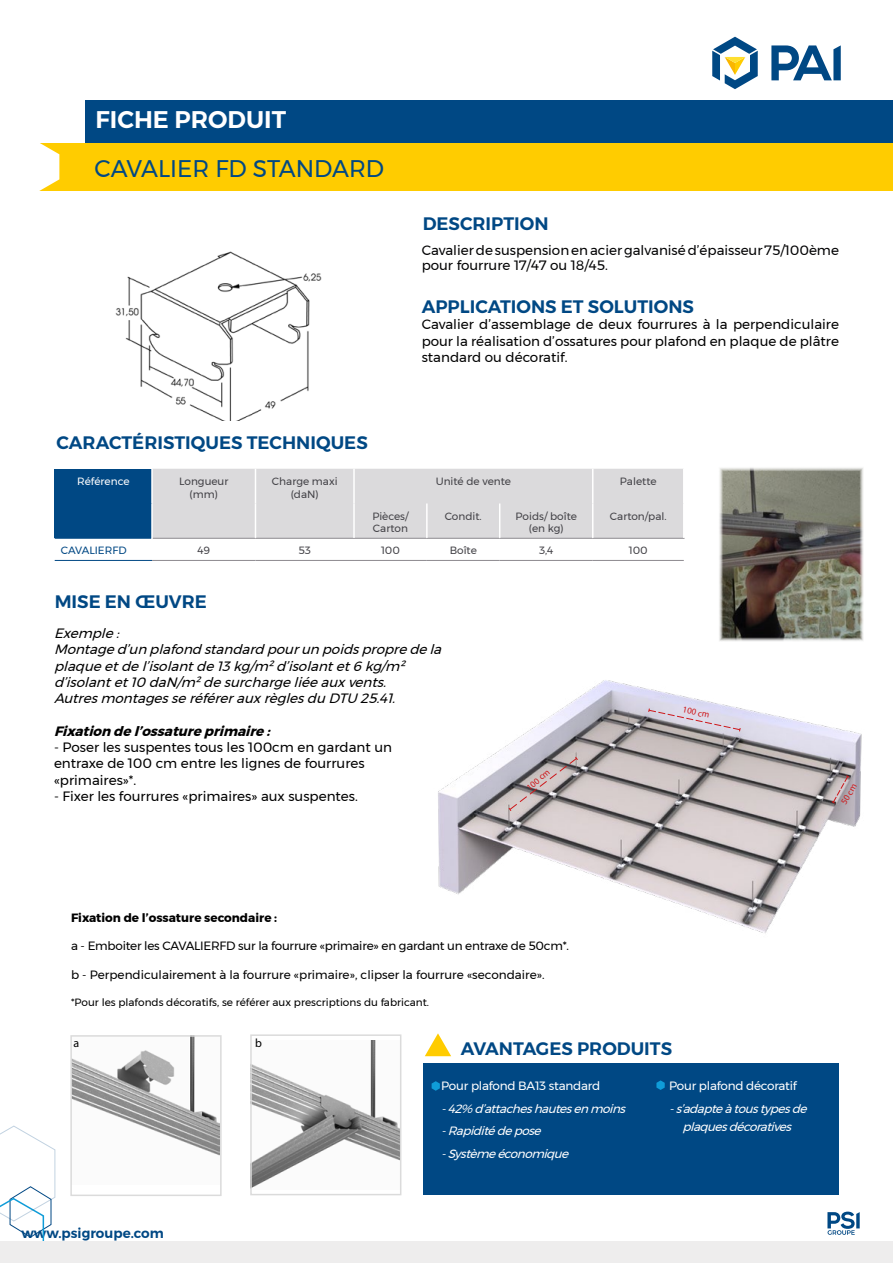
<style>
.page{position:relative;width:893px;height:1263px;background:#fff}
.page>*{position:absolute;margin:0;border:0;box-sizing:border-box;transform-origin:0 0}
.t1{font:24px "Montserrat";color:#004884}
.t2{font:600 24px "Montserrat";color:#fff}
.t3{font:600 18px "Montserrat";color:#004884}
.t4{font:13.5px/16.2px "Montserrat";color:#000;text-align:justify}
.t5{font:italic 13.5px/16.2px "Montserrat";color:#000}
.t6{font:13.5px/15px "Montserrat";color:#020203}
.t7{font:italic 700 13.5px "Montserrat";color:#000}
.t8{font:600 13.5px "Montserrat";color:#004884}
.t9{font:12px "Montserrat";letter-spacing:-.01em;color:#000}
.t10{font:italic 12px/23px "Montserrat";color:#fff}
.t11{font:12px "Montserrat";letter-spacing:-.02em;color:#fff}
.t12{font:700 12px "Montserrat";color:#000}
.t13{font:12px "Myriad Pro";color:#000}
.t14{font:10.5px/12.6px "Montserrat";color:#434247;text-align:center}
.t15{font:10.5px "Montserrat";color:#000}
.t16{font:10.5px "Montserrat";color:#004884}
.t17{font:10.5px "Montserrat";color:#fff}
.t18{font:9px "Myriad Pro";color:#cd171a}
</style>
<div class="page">
<div style="left:86px;top:100px;width:807px;height:43px;background:#004884"></div>
<svg style="left:827px;top:1211px;width:33px;height:24px"></svg>
<div style="left:38px;top:143px;width:855px;height:48px;background:#fc0"></div>
<svg style="left:38px;top:143px;width:21px;height:48px"></svg>
<svg style="left:712px;top:37px;width:46px;height:52px"></svg>
<svg style="left:771px;top:45px;width:70px;height:35px"></svg>
<svg style="left:0;top:1125px;width:56px;height:138px"></svg>
<div style="left:55px;top:469px;width:97px;height:69px;background:#004884"></div>
<div style="left:153px;top:469px;width:530px;height:69px;background:#dbdadc"></div>
<hr style="left:55px;top:538px;width:96px;height:1px;background:#004884">
<hr style="left:55px;top:560px;width:97px;height:1px;background:#004884">
<hr style="left:153px;top:538px;width:102px;height:1px;background:#8d8a8f">
<hr style="left:255px;top:538px;width:99px;height:1px;background:#8d8a8f">
<hr style="left:354px;top:538px;width:73px;height:1px;background:#8d8a8f">
<hr style="left:427px;top:538px;width:73px;height:1px;background:#8d8a8f">
<hr style="left:500px;top:538px;width:93px;height:1px;background:#8d8a8f">
<hr style="left:593px;top:538px;width:91px;height:1px;background:#8d8a8f">
<hr style="left:152px;top:560px;width:103px;height:1px;background:#8d8a8f">
<hr style="left:255px;top:560px;width:99px;height:1px;background:#8d8a8f">
<hr style="left:354px;top:560px;width:73px;height:1px;background:#8d8a8f">
<hr style="left:427px;top:560px;width:73px;height:1px;background:#8d8a8f">
<hr style="left:500px;top:560px;width:93px;height:1px;background:#8d8a8f">
<hr style="left:593px;top:560px;width:91px;height:1px;background:#8d8a8f">
<hr style="left:151px;top:469px;width:2px;height:34px;background:#fff">
<hr style="left:255px;top:469px;width:1px;height:34px;background:#fff">
<hr style="left:353px;top:469px;width:2px;height:34px;background:#fff">
<hr style="left:592px;top:469px;width:1px;height:34px;background:#fff">
<hr style="left:151px;top:503px;width:2px;height:35px;background:#fff">
<hr style="left:255px;top:503px;width:1px;height:35px;background:#fff">
<hr style="left:353px;top:503px;width:2px;height:35px;background:#fff">
<hr style="left:426px;top:503px;width:2px;height:35px;background:#fff">
<hr style="left:499px;top:503px;width:1px;height:35px;background:#fff">
<hr style="left:592px;top:503px;width:1px;height:35px;background:#fff">
<div style="left:423px;top:1063px;width:416px;height:132px;background:#004884"></div>
<svg style="left:425px;top:1033px;width:26px;height:23px"></svg>
<svg style="left:432px;top:1081px;width:8px;height:10px"></svg>
<div style="left:1px;top:1241px;width:892px;height:21px;background:#eeeded"></div>
<img style="left:115px;top:251px;width:207px;height:170px">
<img style="left:73px;top:1038px;width:146px;height:118px">
<div style="left:70px;top:1035px;width:152px;height:161px;border:2px solid #dbdbdb"></div>
<img style="left:253px;top:1040px;width:145px;height:147px">
<div style="left:250px;top:1034px;width:151px;height:161px;border:2px solid #dbdbdb"></div>
<svg style="left:656px;top:1080px;width:9px;height:10px"></svg>
<img style="left:438px;top:680px;width:424px;height:253px">
<img style="left:719px;top:467px;width:144px;height:174px">
<svg style="left:648px;top:708px;width:93px;height:24px;background:#c7beca"></svg>
<svg style="left:831px;top:774px;width:19px;height:30px"></svg>
<svg style="left:508px;top:756px;width:71px;height:56px;background:#aaa1a3"></svg>
<h1 class="t2" style="left:96px;top:101px;width:192px">FICHE PRODUIT</h1>
<h1 class="t1" style="left:95px;top:150px;width:291px">CAVALIER FD STANDARD</h1>
<h2 class="t3" style="left:57px;top:428px;width:313px">CARACTÉRISTIQUES TECHNIQUES</h2>
<h2 class="t3" style="left:423px;top:209px;width:127px">DESCRIPTION</h2>
<p class="t6" style="left:422px;top:242px;width:419px">Cavalier de suspension en acier galvanisé d’épaisseur 75/100ème pour fourrure 17/47 ou 18/45.</p>
<h2 class="t3" style="left:422px;top:292px;width:274px">APPLICATIONS ET SOLUTIONS</h2>
<p class="t4" style="left:422px;top:316px;width:419px">Cavalier d’assemblage de deux fourrures à la perpendiculaire pour la réalisation d’ossatures pour plafond en plaque de plâtre standard ou décoratif.</p>
<p class="t17" style="left:77px;top:473px;width:54px">Référence</p>
<p class="t14" style="left:179px;top:475px;width:51px">Longueur (mm)</p>
<p class="t14" style="left:272px;top:475px;width:67px">Charge maxi (daN)</p>
<p class="t14" style="left:436px;top:475px;width:77px">Unité de vente</p>
<p class="t14" style="left:620px;top:475px;width:38px">Palette</p>
<p class="t14" style="left:372px;top:509px;width:38px;text-align:left">Pièces/<br>Carton</p>
<p class="t14" style="left:445px;top:509px;width:38px">Condit.</p>
<p class="t14" style="left:516px;top:509px;width:63px">Poids/ boîte (en kg)</p>
<p class="t14" style="left:610px;top:509px;width:58px">Carton/pal.</p>
<p class="t16" style="left:61px;top:543px;width:67px">CAVALIERFD</p>
<p class="t14" style="left:197px;top:544px;width:14px">49</p>
<p class="t14" style="left:298px;top:544px;width:14px">53</p>
<p class="t14" style="left:381px;top:544px;width:20px">100</p>
<p class="t14" style="left:450px;top:544px;width:29px">Boîte</p>
<p class="t14" style="left:539px;top:544px;width:16px">3,4</p>
<p class="t14" style="left:629px;top:544px;width:20px">100</p>
<h2 class="t3" style="left:55px;top:587px;width:154px">MISE EN ŒUVRE</h2>
<p class="t5" style="left:54px;top:625px;width:394px">Exemple:<br>Montaged’unplafondstandardpourunpoidspropredela plaqueetdel’isolantde13kg/m²d’isolantet6kg/m² d’isolantet10daN/m²desurchargeliéeauxvents.<br>AutresmontagesseréférerauxrèglesduDTU 25.41.</p>
<p class="t7" style="left:54px;top:720px;width:223px">Fixationdel’ossatureprimaire:</p>
<p class="t4" style="left:54px;top:739px;width:339px;text-align:left">- Poser les suspentes tous les 100cm en gardant un entraxe de 100 cm entre les lignes de fourrures «primaires»*.</p>
<p class="t4" style="left:54px;top:788px;width:305px">- Fixer les fourrures «primaires» aux suspentes.</p>
<p class="t18" style="left:524px;top:784px;width:29px;rotate:-40deg">100 cm</p>
<p class="t18" style="left:684px;top:704px;width:29px;rotate:12deg">100 cm</p>
<p class="t18" style="left:838px;top:801px;width:24px;rotate:-60deg">50 cm</p>
<p class="t12" style="left:71px;top:908px;width:208px">Fixation de l’ossature secondaire :</p>
<p class="t9" style="left:71px;top:937px;width:499px">a - Emboiter les CAVALIERFD sur la fourrure «primaire» en gardant un entraxe de 50cm*.</p>
<p class="t9" style="left:71px;top:966px;width:475px">b - Perpendiculairement à la fourrure «primaire», clipser la fourrure «secondaire».</p>
<p class="t15" style="left:71px;top:994px;width:360px">*Pour les plafonds décoratifs, se référer aux prescriptions du fabricant.</p>
<p class="t13" style="left:74px;top:1036px;width:7px">a</p>
<p class="t13" style="left:255px;top:1036px;width:8px">b</p>
<p class="t8" style="left:21px;top:1222px;width:144px">www.psigroupe.com</p>
<h2 class="t3" style="left:461px;top:1034px;width:213px">AVANTAGES PRODUITS</h2>
<p class="t11" style="left:441px;top:1076px;width:161px">Pour plafond BA13 standard</p>
<p class="t10" style="left:441px;top:1097px;width:190px">-42% d’attacheshautesenmoins -Rapiditédepose -Systèmeéconomique</p>
<p class="t11" style="left:669px;top:1076px;width:129px">Pour plafond décoratif</p>
<p class="t10" style="left:669px;top:1100px;width:144px;line-height:18px;text-align:center">-s’adapteàtoustypesde plaquesdécoratives</p>
</div>
